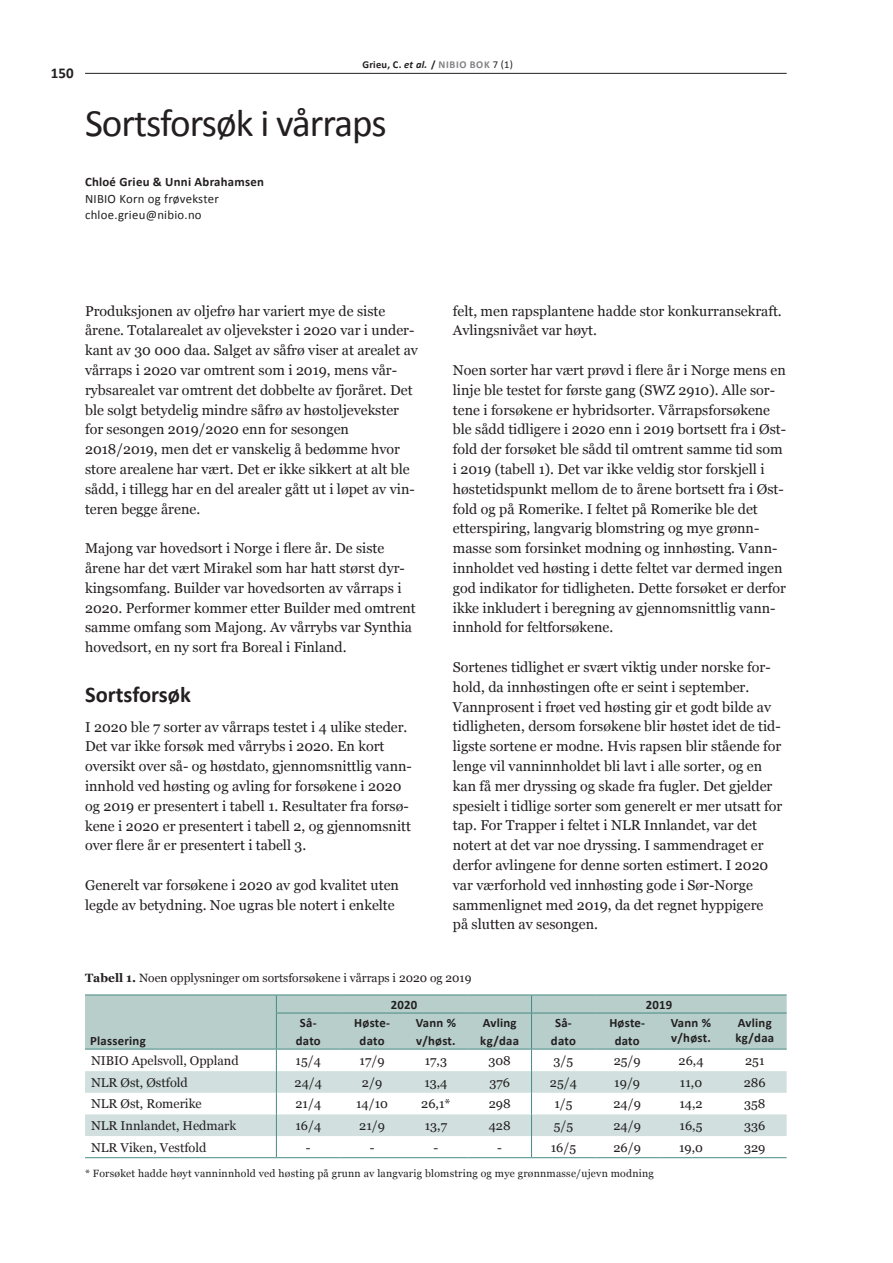
<style>
.page{position:relative;width:893px;height:1263px;background:#fff}
.page>*{position:absolute;margin:0;border:0;box-sizing:border-box;transform-origin:0 0}
.t1{font:39px "Calibri";letter-spacing:-.025em;color:#231f20}
.t2{font:700 22.5px "Calibri";color:#231f20}
.t3{font:700 15px "Calibri";color:#231f20}
.t4{font:14.25px/19.8px "Georgia";color:#231f20}
.t5{font:12.75px "Georgia";color:#231f20}
.t6{font:700 12.75px/18px "Calibri";letter-spacing:.02em;color:#231f20;text-align:center}
.t7{font:12.75px/16.5px "Calibri";letter-spacing:.02em;color:#231f20}
.t8{font:12px "Georgia";color:#231f20}
.t9{font:10.5px "Georgia";letter-spacing:.02em;color:#231f20}
.t10{font:700 10.5px "Calibri";letter-spacing:.06em;color:#231f20}
.s1{font-style:italic}
.s2{color:#808285}
.s3{font-weight:400}
.s4{font-weight:700}
</style>
<div class="page">
<hr style="left:85px;top:73px;width:702px;height:1px;background:#231f20">
<hr style="left:85px;top:994px;width:191px;height:1px;background:#488a83">
<hr style="left:276px;top:994px;width:64px;height:1px;background:#488a83">
<hr style="left:340px;top:994px;width:64px;height:1px;background:#488a83">
<hr style="left:404px;top:994px;width:64px;height:1px;background:#488a83">
<hr style="left:468px;top:994px;width:63px;height:1px;background:#488a83">
<hr style="left:531px;top:994px;width:64px;height:1px;background:#488a83">
<hr style="left:595px;top:994px;width:64px;height:1px;background:#488a83">
<hr style="left:659px;top:994px;width:64px;height:1px;background:#488a83">
<hr style="left:723px;top:994px;width:64px;height:1px;background:#488a83">
<hr style="left:85px;top:1157px;width:191px;height:1px;background:#488a83">
<hr style="left:276px;top:1157px;width:64px;height:1px;background:#488a83">
<hr style="left:340px;top:1157px;width:64px;height:1px;background:#488a83">
<hr style="left:404px;top:1157px;width:64px;height:1px;background:#488a83">
<hr style="left:468px;top:1157px;width:63px;height:1px;background:#488a83">
<hr style="left:531px;top:1157px;width:64px;height:1px;background:#488a83">
<hr style="left:595px;top:1157px;width:64px;height:1px;background:#488a83">
<hr style="left:659px;top:1157px;width:64px;height:1px;background:#488a83">
<hr style="left:723px;top:1157px;width:64px;height:1px;background:#488a83">
<svg style="left:85px;top:995px;width:702px;height:162px"></svg>
<p class="t3" style="left:51px;top:64px;width:24px">150</p>
<p class="t10" style="left:362px;top:58px;width:152px">Grieu, C. <span class="s1">et al.</span> / <span class="s2">NIBIO BOK</span> <span class="s3">7 (1)</span></p>
<h1 class="t1" style="left:85px;top:98px;width:303px">Sortsforsøk i vårraps</h1>
<p class="t6" style="left:85px;top:173px;width:180px">Chloé Grieu &amp; Unni Abrahamsen</p>
<p class="t7" style="left:85px;top:190px;width:135px">NIBIO Korn og frøvekster chloe.grieu@nibio.no</p>
<p class="t4" style="left:85px;top:301px;width:334px">Produksjonen av oljefrø har variert mye de siste årene. Totalarealet av oljevekster i 2020 var i under&shy;kant av 30 000 daa. Salget av såfrø viser at arealet av vårraps i 2020 var omtrent som i 2019, mens vår&shy;rybsarealet var omtrent det dobbelte av fjoråret. Det ble solgt betydelig mindre såfrø av høstoljevekster for sesongen 2019/2020 enn for sesongen 2018/2019, men det er vanskelig å bedømme hvor store arealene har vært. Det er ikke sikkert at alt ble sådd, i tillegg har en del arealer gått ut i løpet av vin&shy;teren begge årene.</p>
<p class="t4" style="left:85px;top:538px;width:332px">Majong var hovedsort i Norge i flere år. De siste årene har det vært Mirakel som har hatt størst dyr&shy;kingsomfang. Builder var hovedsorten av vårraps i 2020. Performer kommer etter Builder med omtrent samme omfang som Majong. Av vårrybs var Synthia hovedsort, en ny sort fra Boreal i Finland.</p>
<h2 class="t2" style="left:85px;top:680px;width:107px">Sortsforsøk</h2>
<p class="t4" style="left:85px;top:717px;width:327px">I 2020 ble 7 sorter av vårraps testet i 4 ulike steder.<br>Det var ikke forsøk med vårrybs i 2020. En kort oversikt over så- og høstdato, gjennomsnittlig vann&shy;innhold ved høsting og avling for forsøkene i 2020 og 2019 er presentert i tabell 1. Resultater fra forsø&shy;kene i 2020 er presentert i tabell 2, og gjennomsnitt over flere år er presentert i tabell 3.</p>
<p class="t4" style="left:85px;top:875px;width:315px">Generelt var forsøkene i 2020 av god kvalitet uten legde av betydning. Noe ugras ble notert i enkelte</p>
<p class="t4" style="left:453px;top:301px;width:330px">felt, men rapsplantene hadde stor konkurransekraft.<br>Avlingsnivået var høyt.</p>
<p class="t4" style="left:453px;top:360px;width:335px">Noen sorter har vært prøvd i flere år i Norge mens en linje ble testet for første gang (SWZ 2910). Alle sor&shy;tene i forsøkene er hybridsorter. Vårrapsforsøkene ble sådd tidligere i 2020 enn i 2019 bortsett fra i Øst&shy;fold der forsøket ble sådd til omtrent samme tid som i 2019 (tabell 1). Det var ikke veldig stor forskjell i høstetidspunkt mellom de to årene bortsett fra i Øst&shy;fold og på Romerike. I feltet på Romerike ble det etterspiring, langvarig blomstring og mye grønn&shy;masse som forsinket modning og innhøsting. Vann&shy;innholdet ved høsting i dette feltet var dermed ingen god indikator for tidligheten. Dette forsøket er derfor ikke inkludert i beregning av gjennomsnittlig vann&shy;innhold for feltforsøkene.</p>
<p class="t4" style="left:453px;top:657px;width:331px">Sortenes tidlighet er svært viktig under norske for&shy;hold, da innhøstingen ofte er seint i september.<br>Vannprosent i frøet ved høsting gir et godt bilde av tidligheten, dersom forsøkene blir høstet idet de tid&shy;ligste sortene er modne. Hvis rapsen blir stående for lenge vil vanninnholdet bli lavt i alle sorter, og en kan få mer dryssing og skade fra fugler. Det gjelder spesielt i tidlige sorter som generelt er mer utsatt for tap. For Trapper i feltet i NLR Innlandet, var det notert at det var noe dryssing. I sammendraget er derfor avlingene for denne sorten estimert. I 2020 var værforhold ved innhøsting gode i Sør-Norge sammenlignet med 2019, da det regnet hyppigere på slutten av sesongen.</p>
<p class="t8" style="left:85px;top:971px;width:388px"><span class="s4">Tabell 1.</span> Noen opplysninger om sortsforsøkene i vårraps i 2020 og 2019</p>
<p class="t6" style="left:90px;top:1031px;width:57px">Plassering</p>
<p class="t6" style="left:391px;top:995px;width:28px">2020</p>
<p class="t6" style="left:646px;top:995px;width:28px">2019</p>
<p class="t6" style="left:296px;top:1013px;width:26px">Så&shy;dato</p>
<p class="t6" style="left:354px;top:1013px;width:37px">Høste&shy;dato</p>
<p class="t6" style="left:416px;top:1013px;width:42px;text-align:left">Vann % v/høst.</p>
<p class="t6" style="left:480px;top:1013px;width:40px;text-align:left">Avling kg/daa</p>
<p class="t6" style="left:551px;top:1013px;width:26px">Så&shy;dato</p>
<p class="t6" style="left:609px;top:1013px;width:37px">Høste&shy;dato</p>
<p class="t6" style="left:671px;top:1015px;width:42px;line-height:15px;text-align:left">Vann % v/høst.</p>
<p class="t6" style="left:735px;top:1015px;width:40px;line-height:15px;text-align:left">Avling kg/daa</p>
<p class="t5" style="left:91px;top:1053px;width:149px">NIBIO Apelsvoll, Oppland</p>
<p class="t5" style="left:296px;top:1053px;width:27px">15/4</p>
<p class="t5" style="left:360px;top:1053px;width:27px">17/9</p>
<p class="t5" style="left:425px;top:1053px;width:24px">17,3</p>
<p class="t5" style="left:488px;top:1053px;width:24px">308</p>
<p class="t5" style="left:554px;top:1053px;width:21px">3/5</p>
<p class="t5" style="left:614px;top:1053px;width:29px">25/9</p>
<p class="t5" style="left:678px;top:1053px;width:26px">26,4</p>
<p class="t5" style="left:745px;top:1053px;width:21px">251</p>
<p class="t5" style="left:91px;top:1075px;width:98px">NLR Øst, Østfold</p>
<p class="t5" style="left:295px;top:1075px;width:29px">24/4</p>
<p class="t5" style="left:362px;top:1075px;width:22px">2/9</p>
<p class="t5" style="left:424px;top:1075px;width:25px">13,4</p>
<p class="t5" style="left:489px;top:1075px;width:22px">376</p>
<p class="t5" style="left:550px;top:1075px;width:29px">25/4</p>
<p class="t5" style="left:614px;top:1075px;width:27px">19/9</p>
<p class="t5" style="left:680px;top:1075px;width:24px">11,0</p>
<p class="t5" style="left:744px;top:1075px;width:23px">286</p>
<p class="t5" style="left:91px;top:1097px;width:112px">NLR Øst, Romerike</p>
<p class="t5" style="left:295px;top:1097px;width:27px">21/4</p>
<p class="t5" style="left:356px;top:1097px;width:33px">14/10</p>
<p class="t5" style="left:421px;top:1097px;width:31px">26,1*</p>
<p class="t5" style="left:489px;top:1097px;width:23px">298</p>
<p class="t5" style="left:554px;top:1097px;width:20px">1/5</p>
<p class="t5" style="left:613px;top:1097px;width:29px">24/9</p>
<p class="t5" style="left:679px;top:1097px;width:25px">14,2</p>
<p class="t5" style="left:744px;top:1097px;width:23px">358</p>
<p class="t5" style="left:91px;top:1118px;width:147px">NLR Innlandet, Hedmark</p>
<p class="t5" style="left:295px;top:1118px;width:27px">16/4</p>
<p class="t5" style="left:359px;top:1118px;width:27px">21/9</p>
<p class="t5" style="left:425px;top:1118px;width:24px">13,7</p>
<p class="t5" style="left:489px;top:1118px;width:23px">428</p>
<p class="t5" style="left:554px;top:1118px;width:21px">5/5</p>
<p class="t5" style="left:613px;top:1118px;width:29px">24/9</p>
<p class="t5" style="left:680px;top:1118px;width:24px">16,5</p>
<p class="t5" style="left:744px;top:1118px;width:23px">336</p>
<p class="t5" style="left:91px;top:1140px;width:117px">NLR Viken, Vestfold</p>
<p class="t5" style="left:306px;top:1140px;width:5px">-</p>
<p class="t5" style="left:551px;top:1140px;width:27px">16/5</p>
<p class="t5" style="left:613px;top:1140px;width:29px">26/9</p>
<p class="t5" style="left:679px;top:1140px;width:25px">19,0</p>
<p class="t5" style="left:744px;top:1140px;width:23px">329</p>
<p class="t9" style="left:85px;top:1168px;width:570px">* Forsøket hadde høyt vanninnhold ved høsting på grunn av langvarig blomstring og mye grønnmasse/ujevn modning</p>
</div>
